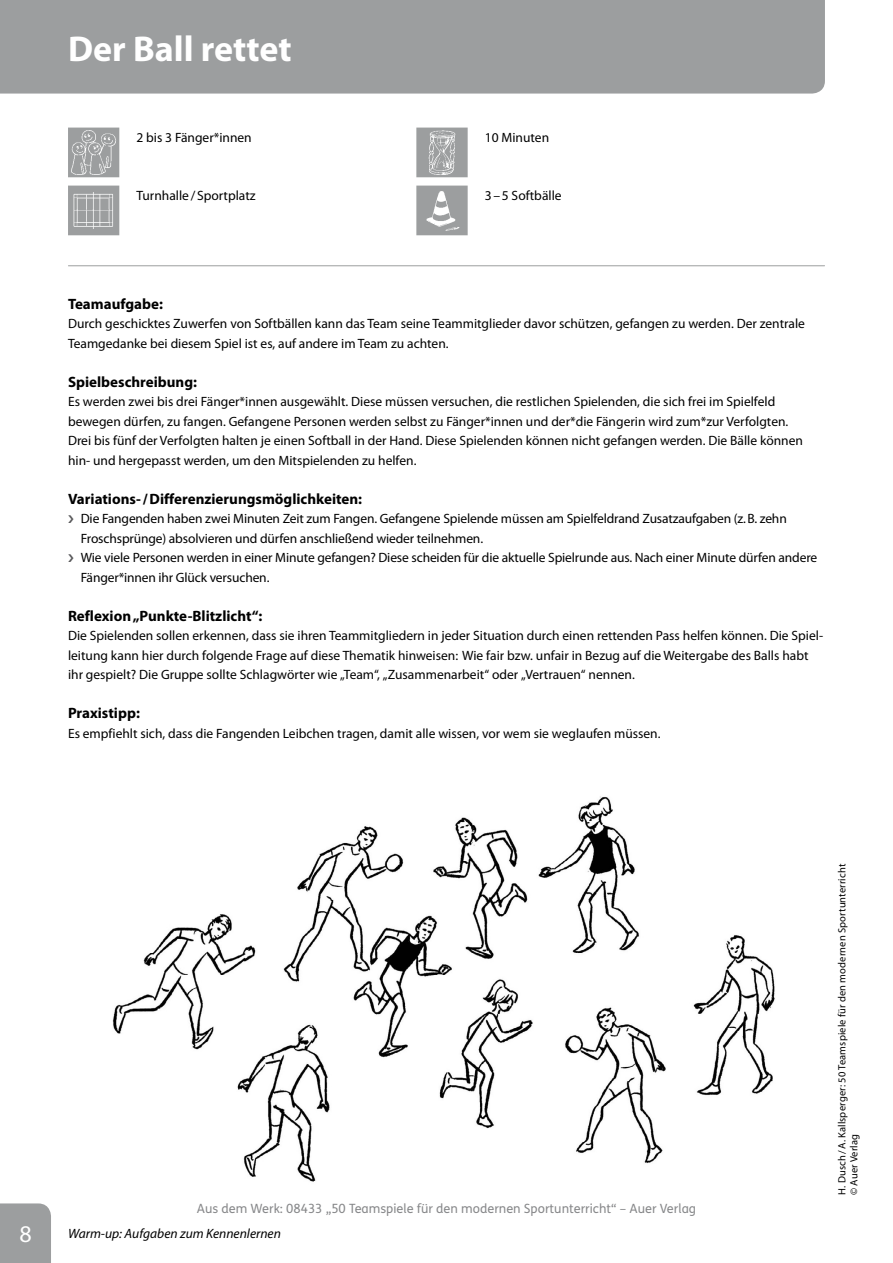
<style>
.page{position:relative;width:893px;height:1263px;background:#fff}
.page>*{position:absolute;margin:0;border:0;box-sizing:border-box;transform-origin:0 0}
.t1{font:700 36px "Myriad Pro";color:#fff}
.t2{font:24px "Myriad Pro";color:#fff}
.t3{font:700 15px "Myriad Pro";color:#000}
.t4{font:13.5px/19.5px "Myriad Pro";color:#000}
.t5{font:italic 13.5px "Myriad Pro";color:#000}
.t6{font:12.75px "FS Klett";color:#87888a}
.t7{font:10.5px/12px "Myriad Pro";letter-spacing:.015em;color:#000}
</style>
<div class="page">
<div style="left:0;top:0;width:825px;height:94px;background:#9c9e9f"></div>
<div style="left:0;top:1203px;width:51px;height:60px;background:#9c9e9f"></div>
<hr style="left:68px;top:265px;width:757px;height:1px;background:#9c9e9f">
<svg style="left:416px;top:128px;width:52px;height:107px"></svg>
<img style="left:419px;top:130px;width:46px;height:44px">
<img style="left:423px;top:188px;width:38px;height:44px">
<svg style="left:68px;top:128px;width:51px;height:107px"></svg>
<img style="left:71px;top:130px;width:45px;height:44px">
<img style="left:72px;top:193px;width:44px;height:35px">
<img style="left:112px;top:796px;width:663px;height:386px">
<h1 class="t1" style="left:68px;top:29px;width:225px">Der Ball rettet</h1>
<p class="t4" style="left:136px;top:128px;width:117px">2 bis 3 Fänger*innen</p>
<p class="t4" style="left:136px;top:186px;width:121px">Turnhalle/ Sportplatz</p>
<p class="t4" style="left:485px;top:128px;width:66px">10 Minuten</p>
<p class="t4" style="left:485px;top:186px;width:78px">3–5 Softbälle</p>
<p class="t3" style="left:68px;top:295px;width:96px">Teamaufgabe:</p>
<p class="t4" style="left:68px;top:314px;width:738px">Durch geschicktes Zuwerfen von Softbällen kann das Team seine Teammitglieder davor schützen, gefangen zu werden. Der zentrale<br>Teamgedanke bei diesem Spiel ist es, auf andere im Team zu achten.</p>
<p class="t3" style="left:68px;top:373px;width:130px">Spielbeschreibung:</p>
<p class="t4" style="left:68px;top:392px;width:736px">Es werden zwei bis drei Fänger*innen ausgewählt. Diese müssen versuchen, die restlichen Spielenden, die sich frei im Spielfeld bewegen dürfen, zu fangen. Gefangene Personen werden selbst zu Fänger*innen und der*die Fängerin wird zum*zur Verfolgten.<br>Drei bis fünf der Verfolgten halten je einen Softball in der Hand. Diese Spielenden können nicht gefangen werden. Die Bälle können hin- und hergepasst werden, um den Mitspielenden zu helfen.</p>
<p class="t3" style="left:68px;top:490px;width:296px">Variations-/Differenzierungsmöglichkeiten:</p>
<p class="t4" style="left:81px;top:509px;width:738px">Die Fangenden haben zwei Minuten Zeit zum Fangen. Gefangene Spielende müssen am Spielfeldrand Zusatzaufgaben (z.B. zehn Froschsprünge) absolvieren und dürfen anschließend wieder teilnehmen.<br>Wie viele Personen werden in einer Minute gefangen? Diese scheiden für die aktuelle Spielrunde aus. Nach einer Minute dürfen andere Fänger*innen ihr Glück versuchen.</p>
<p class="t3" style="left:68px;top:607px;width:196px">Reflexion „Punkte-Blitzlicht“:</p>
<p class="t4" style="left:68px;top:626px;width:757px">Die Spielenden sollen erkennen, dass sie ihren Teammitgliedern in jeder Situation durch einen rettenden Pass helfen können. Die Spiel&shy;leitung kann hier durch folgende Frage auf diese Thematik hinweisen: Wie fair bzw. unfair in Bezug auf die Weitergabe des Balls habt ihr gespielt? Die Gruppe sollte Schlagwörter wie „Team“, „Zusammenarbeit“ oder „Vertrauen“ nennen.</p>
<p class="t3" style="left:68px;top:705px;width:73px">Praxistipp:</p>
<p class="t4" style="left:68px;top:724px;width:594px">Es empfiehlt sich, dass die Fangenden Leibchen tragen, damit alle wissen, vor wem sie weglaufen müssen.</p>
<p class="t6" style="left:197px;top:1200px;width:501px">Aus dem Werk: 08433 „50 Teamspiele für den modernen Sportunterricht“ – Auer Verlag</p>
<h2 class="t2" style="left:19px;top:1221px;width:14px">8</h2>
<p class="t5" style="left:68px;top:1226px;width:214px">Warm-up: Aufgaben zum Kennenlernen</p>
<p class="t7" style="left:836px;top:1195px;width:333px;rotate:-90deg">H. Dusch/A. Kallsperger: 50 Teamspiele für den modernen Sportunterricht © Auer Verlag</p>
</div>
